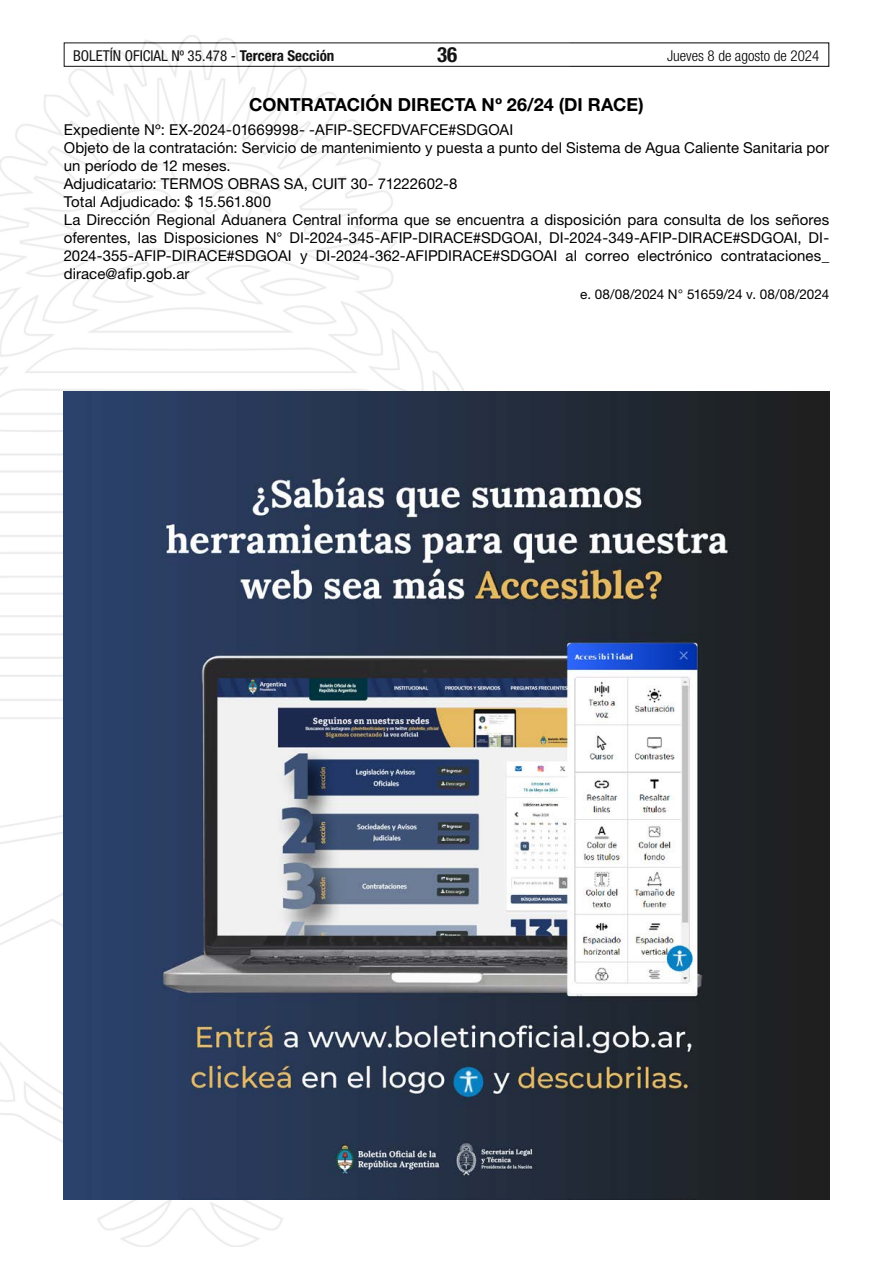
<style>
.page{position:relative;width:893px;height:1263px;background:#fff}
.page>*{position:absolute;margin:0;border:0;box-sizing:border-box;transform-origin:0 0}
.t1{font:700 condensed 21px "Helvetica Neue LT Std";color:#000}
.t2{font:700 18px "Helvetica Neue LT Std";color:#000}
.t3{font:15px/18px "Helvetica Neue LT Std";letter-spacing:.005em;color:#000}
.t4{font:condensed 15px "Helvetica Neue LT Std";color:#000}
.t5{font:300 condensed 15px "Helvetica Neue LT Std";color:#000}
.t6{font:13.5px "Helvetica Neue LT Std";color:#000}
.s1{font-weight:700}
</style>
<div class="page">
<div style="left:64px;top:43px;width:765px;height:24px;border:1px solid #000"></div>
<img style="left:0;top:35px;width:569px;height:1211px">
<img style="left:64px;top:391px;width:765px;height:808px">
<p class="t4" style="left:73px;top:47px;width:263px">BOLETÍN OFICIAL Nº 35.478 - <span class="s1">Tercera Sección</span></p>
<h1 class="t1" style="left:437px;top:42px;width:22px">36</h1>
<p class="t5" style="left:667px;top:47px;width:154px">Jueves 8 de agosto de 2024</p>
<p class="t2" style="left:249px;top:93px;width:396px">CONTRATACIÓN DIRECTA Nº 26/24 (DI RACE)</p>
<p class="t3" style="left:64px;top:120px;width:767px">Expediente Nº: EX-2024-01669998- -AFIP-SECFDVAFCE#SDGOAI<br>Objeto de la contratación: Servicio de mantenimiento y puesta a punto del Sistema de Agua Caliente Sanitaria por un período de 12 meses.<br>Adjudicatario: TERMOS OBRAS SA, CUIT 30- 71222602-8<br>Total Adjudicado: $ 15.561.800<br>La Dirección Regional Aduanera Central informa que se encuentra a disposición para consulta de los señores oferentes, las Disposiciones N° DI-2024-345-AFIP-DIRACE#SDGOAI, DI-2024-349-AFIP-DIRACE#SDGOAI, DI-2024-355-AFIP-DIRACE#SDGOAI y DI-2024-362-AFIPDIRACE#SDGOAI al correo electrónico contrataciones_ dirace@afip.gob.ar</p>
<p class="t6" style="left:580px;top:286px;width:251px">e. 08/08/2024 N° 51659/24 v. 08/08/2024</p>
</div>
